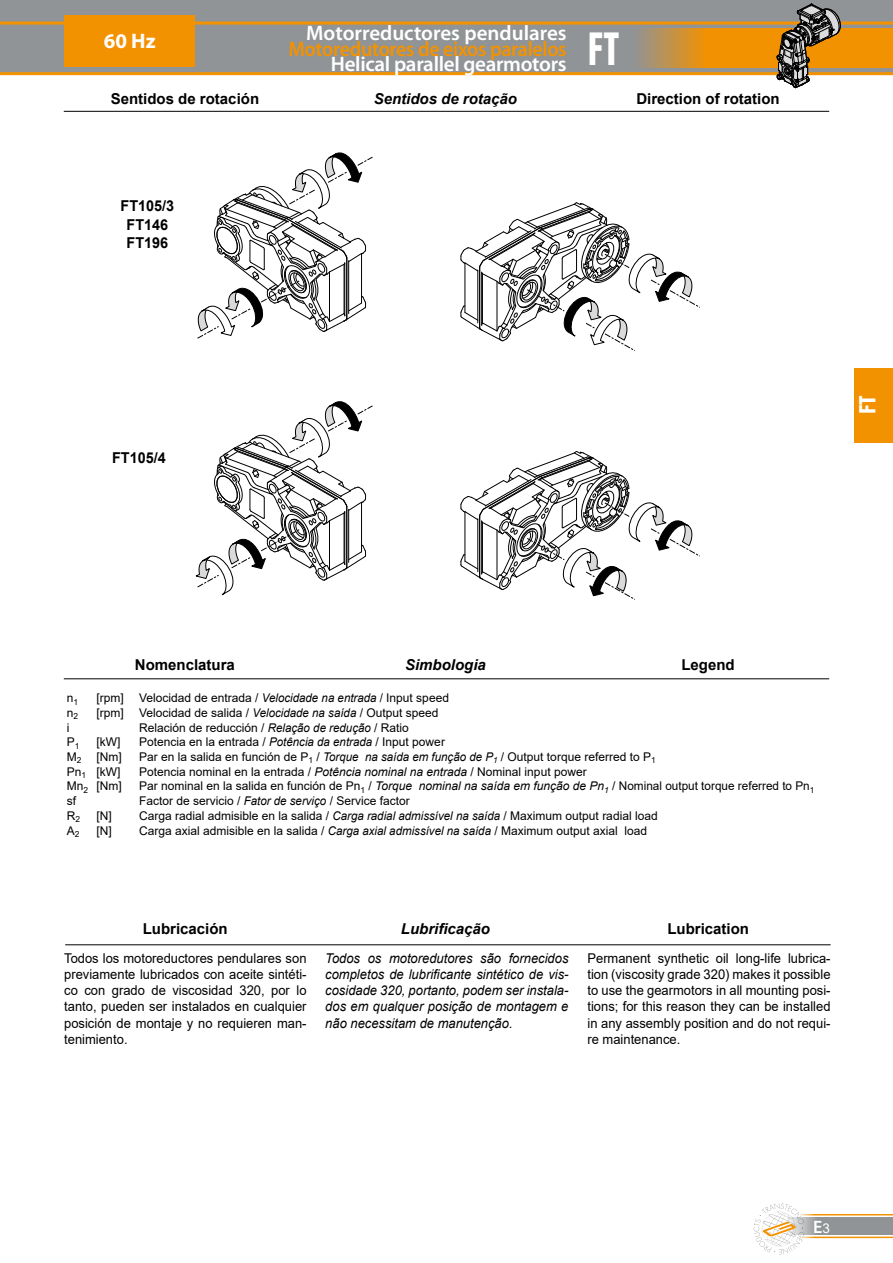
<style>
.page{position:relative;width:893px;height:1263px;background:#fff}
.page>*{position:absolute;margin:0;border:0;box-sizing:border-box;transform-origin:0 0}
.t1{font:700 condensed 45.3px "Futura BT";color:#fff;scale:.9 1}
.t2{font:700 condensed 22.5px "Futura BT";color:#fff;scale:1.08 1}
.t3{font:600 21px "Myriad Pro";letter-spacing:-.01em;color:#fff}
.t4{font:600 21px "Myriad Pro";letter-spacing:-.015em;color:#f39200;scale:.95 1}
.t5{font:700 21px "Myriad Pro";color:#fff}
.t6{font:600 18px "Myriad Pro";color:#fff}
.t7{font:700 15px "Arial";color:#000}
.t8{font:italic 700 15px "Arial";color:#000}
.t9{font:700 15px/18px "Arial";color:#000;text-align:center;scale:.96 1}
.t10{font:13.5px/16.2px "Arial";color:#000;text-align:justify;scale:.96 1}
.t11{font:italic 13.5px/16.2px "Arial";color:#000;text-align:justify;scale:.96 1}
.t12{font:12px "Arial";color:#000}
.s1{font-style:italic}
.s2{font-family:"Arial";font-weight:400;font-size:13.5px}
</style>
<div class="page">
<div style="left:855px;top:368px;width:38px;height:74px;background:#f39200"></div>
<hr style="left:793px;top:1236px;width:100px;height:2px;background:#f39200">
<hr style="left:793px;top:1214px;width:100px;height:1px;background:#f39200">
<div style="left:785px;top:1217px;width:108px;height:18px;background:#919496"></div>
<svg style="left:754px;top:1203px;width:50px;height:51px"></svg>
<div style="left:0;top:0;width:893px;height:74px;background:#919496"></div>
<hr style="left:0;top:72px;width:893px;height:3px;background:#f39200">
<hr style="left:0;top:22px;width:893px;height:3px;background:#f39200">
<svg style="left:639px;top:28px;width:254px;height:40px;background:#e29219"></svg>
<svg style="left:776px;top:4px;width:68px;height:85px"></svg>
<div style="left:64px;top:15px;width:131px;height:51px;background:#f39200"></div>
<hr style="left:65px;top:944px;width:766px;height:1px;background:#000">
<hr style="left:64px;top:111px;width:765px;height:1px;background:#000">
<svg style="left:460px;top:202px;width:240px;height:149px"></svg>
<svg style="left:197px;top:152px;width:176px;height:187px"></svg>
<svg style="left:195px;top:401px;width:178px;height:195px"></svg>
<svg style="left:460px;top:451px;width:240px;height:149px"></svg>
<hr style="left:64px;top:678px;width:765px;height:1px;background:#000">
<h3 class="t5" style="left:104px;top:27px;width:53px">60 Hz</h3>
<h3 class="t3" style="left:306px;top:20px;width:262px">Motorreductores pendulares</h3>
<h3 class="t4" style="left:288px;top:35px;width:294px">Motoredutores de eixos paralelos</h3>
<h3 class="t3" style="left:331px;top:51px;width:237px">Helical parallel gearmotors</h3>
<h1 class="t1" style="left:587px;top:21px;width:37px">FT</h1>
<p class="t7" style="left:111px;top:89px;width:150px">Sentidos de rotación</p>
<p class="t8" style="left:374px;top:89px;width:145px">Sentidos de rotação</p>
<p class="t7" style="left:636px;top:89px;width:145px">Direction of rotation</p>
<p class="t9" style="left:121px;top:197px;width:57px">FT105/3<br>FT146<br>FT196</p>
<p class="t9" style="left:112px;top:449px;width:57px">FT105/4</p>
<h2 class="t2" style="left:854px;top:414px;width:19px;rotate:-90deg">FT</h2>
<p class="t8" style="left:405px;top:655px;width:82px">Simbologia</p>
<p class="t7" style="left:135px;top:654px;width:102px">Nomenclatura</p>
<p class="t7" style="left:681px;top:654px;width:55px">Legend</p>
<p class="t12" style="left:67px;top:690px;width:13px">n<sub>1</sub></p>
<p class="t12" style="left:97px;top:690px;width:29px">[rpm]</p>
<p class="t12" style="left:139px;top:690px;width:311px">Velocidad de entrada / <span class="s1">Velocidade na entrada</span> / Input speed</p>
<p class="t12" style="left:67px;top:704px;width:13px">n<sub>2</sub></p>
<p class="t12" style="left:97px;top:704px;width:29px">[rpm]</p>
<p class="t12" style="left:139px;top:704px;width:301px">Velocidad de salida / <span class="s1">Velocidade na saída</span> / Output speed</p>
<p class="t12" style="left:67px;top:719px;width:4px">i</p>
<p class="t12" style="left:139px;top:719px;width:271px">Relación de reducción / <span class="s1">Relação de redução</span> / Ratio</p>
<p class="t12" style="left:67px;top:734px;width:14px">P<sub>1</sub></p>
<p class="t12" style="left:97px;top:734px;width:25px">[kW]</p>
<p class="t12" style="left:139px;top:734px;width:307px">Potencia en la entrada / <span class="s1">Potência da entrada</span> / Input power</p>
<p class="t12" style="left:67px;top:749px;width:16px">M<sub>2</sub></p>
<p class="t12" style="left:97px;top:749px;width:27px">[Nm]</p>
<p class="t12" style="left:139px;top:749px;width:518px">Par en la salida en función de P<sub>1</sub> / <span class="s1">Torque na saída em função de P</span><sub>1</sub> / Output torque referred to P<sub>1</sub></p>
<p class="t12" style="left:67px;top:763px;width:55px">Pn<sub>1</sub> [kW]</p>
<p class="t12" style="left:139px;top:763px;width:449px">Potencia nominal en la entrada / <span class="s1">Potência nominal na entrada</span> / Nominal input power</p>
<p class="t12" style="left:67px;top:778px;width:57px">Mn<sub>2</sub> [Nm]</p>
<p class="t12" style="left:139px;top:778px;width:677px">Par nominal en la salida en función de Pn<sub>1</sub> / <span class="s1">Torque nominal na saída em função de Pn</span><sub>1</sub> / Nominal output torque referred to Pn<sub>1</sub></p>
<p class="t12" style="left:67px;top:793px;width:11px">sf</p>
<p class="t12" style="left:139px;top:793px;width:272px">Factor de servicio / <span class="s1">Fator de serviço</span> / Service factor</p>
<p class="t12" style="left:67px;top:807px;width:15px">R<sub>2</sub></p>
<p class="t12" style="left:97px;top:807px;width:17px">[N]</p>
<p class="t12" style="left:139px;top:807px;width:520px">Carga radial admisible en la salida / <span class="s1">Carga radial admissível na saída</span> / Maximum output radial load</p>
<p class="t12" style="left:67px;top:822px;width:14px">A<sub>2</sub></p>
<p class="t12" style="left:97px;top:822px;width:17px">[N]</p>
<p class="t12" style="left:139px;top:822px;width:510px">Carga axial admisible en la salida / <span class="s1">Carga axial admissível na saída</span> / Maximum output axial load</p>
<p class="t7" style="left:143px;top:918px;width:87px">Lubricación</p>
<p class="t8" style="left:401px;top:919px;width:91px">Lubrificação</p>
<p class="t7" style="left:667px;top:918px;width:83px">Lubrication</p>
<p class="t10" style="left:64px;top:950px;width:254px">Todos los motoreductores pendulares son previamente lubricados con aceite sintéti&shy;co con grado de viscosidad 320, por lo tanto, pueden ser instalados en cualquier posición de montaje y no requieren man&shy;tenimiento.</p>
<p class="t11" style="left:325px;top:950px;width:255px">Todos os motoredutores são fornecidos completos de lubrificante sintético de vis&shy;cosidade 320, portanto, podem ser instala&shy;dos em qualquer posição de montagem e não necessitam de manutenção.</p>
<p class="t10" style="left:587px;top:950px;width:255px">Permanent synthetic oil long-life lubrica&shy;tion (viscosity grade 320) makes it possible to use the gearmotors in all mounting posi&shy;tions; for this reason they can be installed in any assembly position and do not requi&shy;re maintenance.</p>
<h3 class="t6" style="left:813px;top:1215px;width:18px">E<span class="s2">3</span></h3>
</div>
